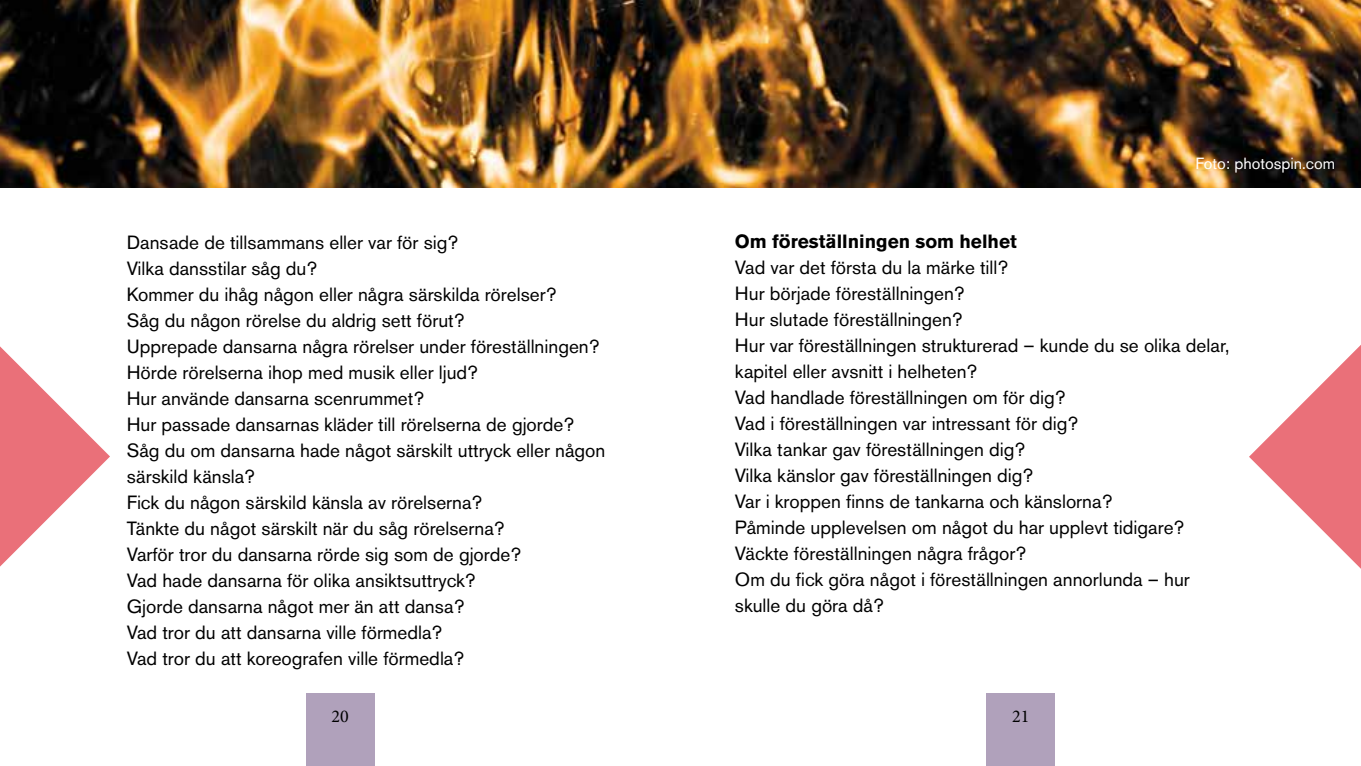
<style>
.page{position:relative;width:1361px;height:766px;background:#fff}
.page>*{position:absolute;margin:0;border:0;box-sizing:border-box;transform-origin:0 0}
.t1{font:19px/26px "Akzidenz Grotesk BE";color:#000}
.t2{font:700 19px "Akzidenz Grotesk BE";color:#000}
.t3{font:18px "Minion Pro";color:#000}
.t4{font:16px "Akzidenz Grotesk BE";color:#fff}
</style>
<div class="page">
<div style="left:986px;top:693px;width:69px;height:72px;background:#b0a1bb"></div>
<div style="left:306px;top:693px;width:68px;height:72px;background:#b0a1bb"></div>
<svg style="left:0;top:346px;width:110px;height:220px"></svg>
<svg style="left:1249px;top:345px;width:112px;height:223px"></svg>
<img style="left:0;top:0;width:1361px;height:187px">
<p class="t1" style="left:127px;top:229px;width:480px">Dansade de tillsammans eller var för sig?<br>Vilka dansstilar såg du?<br>Kommer du ihåg någon eller några särskilda rörelser?<br>Såg du någon rörelse du aldrig sett förut?<br>Upprepade dansarna några rörelser under föreställningen?<br>Hörde rörelserna ihop med musik eller ljud?<br>Hur använde dansarna scenrummet?<br>Hur passade dansarnas kläder till rörelserna de gjorde?<br>Såg du om dansarna hade något särskilt uttryck eller någon särskild känsla?<br>Fick du någon särskild känsla av rörelserna?<br>Tänkte du något särskilt när du såg rörelserna?<br>Varför tror du dansarna rörde sig som de gjorde?<br>Vad hade dansarna för olika ansiktsuttryck?<br>Gjorde dansarna något mer än att dansa?<br>Vad tror du att dansarna ville förmedla?<br>Vad tror du att koreografen ville förmedla?</p>
<p class="t4" style="left:1195px;top:154px;width:141px">Foto: photospin.com</p>
<p class="t2" style="left:735px;top:230px;width:283px">Om föreställningen som helhet</p>
<p class="t1" style="left:735px;top:254px;width:496px">Vad var det första du la märke till?<br>Hur började föreställningen?<br>Hur slutade föreställningen?<br>Hur var föreställningen strukturerad – kunde du se olika delar, kapitel eller avsnitt i helheten?<br>Vad handlade föreställningen om för dig?<br>Vad i föreställningen var intressant för dig?<br>Vilka tankar gav föreställningen dig?<br>Vilka känslor gav föreställningen dig?<br>Var i kroppen finns de tankarna och känslorna?<br>Påminde upplevelsen om något du har upplevt tidigare?<br>Väckte föreställningen några frågor?<br>Om du fick göra något i föreställningen annorlunda – hur skulle du göra då?</p>
<p class="t3" style="left:332px;top:704px;width:19px">20</p>
<p class="t3" style="left:1012px;top:704px;width:19px">21</p>
</div>
